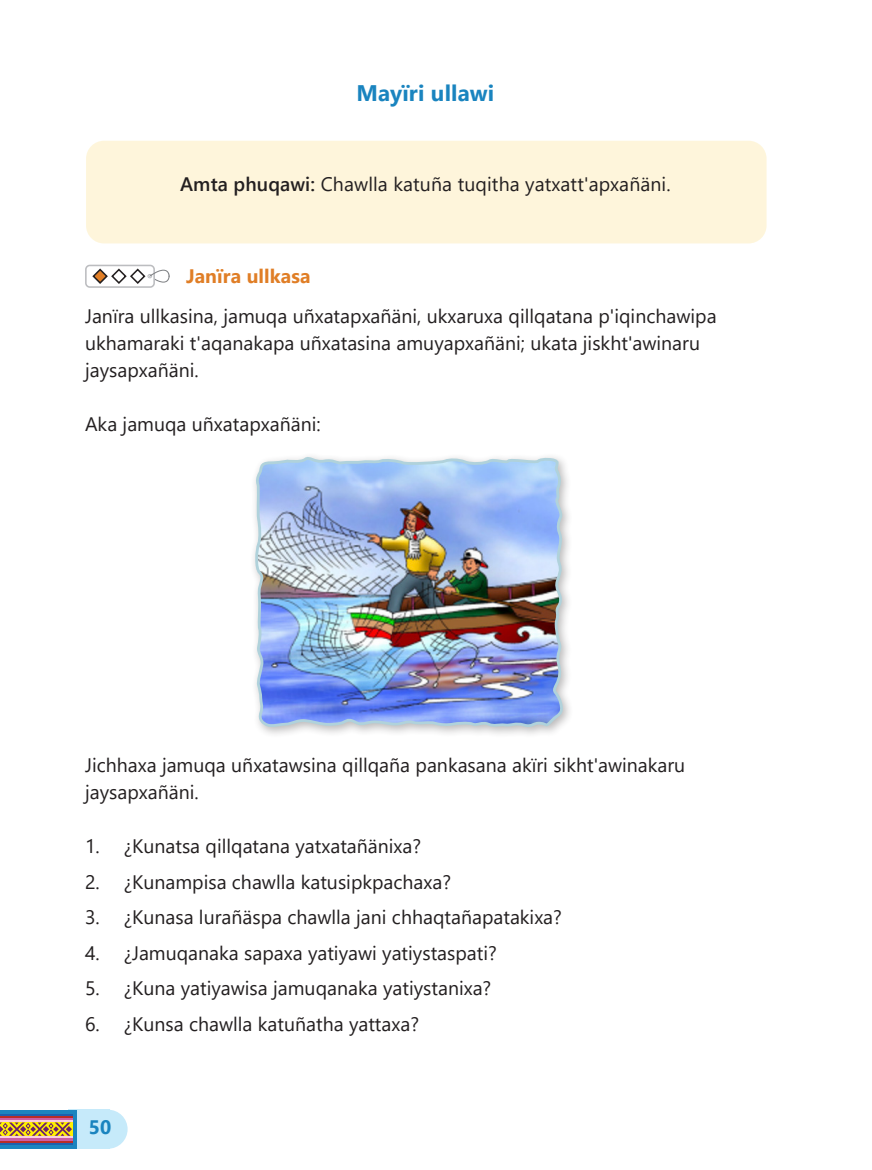
<style>
.page{position:relative;width:872px;height:1170px;background:#fff}
.page>*{position:absolute;margin:0;border:0;box-sizing:border-box;transform-origin:0 0}
.t1{font:700 22.5px "Segoe UI";letter-spacing:.005em;color:#1a84bf}
.t2{font:19.5px/27px "Segoe UI";color:#231f20}
.t3{font:700 19.5px "Segoe UI";color:#1a84bf}
.s1{font-weight:600}
.s2{font-weight:700;color:#e07e26}
</style>
<div class="page">
<div style="left:68px;top:1109px;width:41px;height:39px;background:#c6eafa"></div>
<div style="left:89px;top:1109px;width:39px;height:39px;background:#c6eafa;border-radius:50%"></div>
<svg style="left:0;top:1110px;width:76px;height:38px"></svg>
<hr style="left:0;top:1113px;width:72px;height:2px;background:#1b60ae">
<hr style="left:0;top:1142px;width:72px;height:2px;background:#1b60ae">
<hr style="left:0;top:1115px;width:72px;height:3px;background:#b82c28">
<hr style="left:0;top:1139px;width:72px;height:3px;background:#b82c28">
<hr style="left:0;top:1118px;width:72px;height:2px;background:#ca5da3">
<hr style="left:0;top:1137px;width:72px;height:2px;background:#ca5da3">
<hr style="left:0;top:1120px;width:72px;height:2px;background:#f9cdde">
<hr style="left:0;top:1135px;width:72px;height:2px;background:#f9cdde">
<svg style="left:0;top:1122px;width:72px;height:13px"></svg>
<div style="left:85px;top:265px;width:70px;height:23px;border:2px solid #bcbdc0;border-radius:4px"></div>
<svg style="left:91px;top:267px;width:79px;height:18px"></svg>
<div style="left:86px;top:141px;width:680px;height:102px;background:#fef5db;border-radius:18px"></div>
<div style="left:249px;top:451px;width:325px;height:287px;background:#231f20;opacity:.31"></div>
<img style="left:253px;top:455px;width:313px;height:276px">
<p class="t1" style="left:356px;top:72px;width:139px">Mayïri ullawi</p>
<p class="t2" style="left:180px;top:169px;width:492px"><span class="s1">Amta phuqawi:</span> Chawlla katuña tuqitha yatxatt'apxañäni.</p>
<p class="t2" style="left:85px;top:255px;width:633px;line-height:39.9px;text-indent:101px"><span class="s2">Janïra ullkasa<br></span>Janïra ullkasina, jamuqa uñxatapxañäni, ukxaruxa qillqatana p'iqinchawipa</p>
<p class="t2" style="left:85px;top:328px;width:616px">ukhamaraki t'aqanakapa uñxatasina amuyapxañäni; ukata jiskht'awinaru jaysapxañäni.</p>
<p class="t2" style="left:85px;top:409px;width:237px">Aka jamuqa uñxatapxañäni:</p>
<p class="t2" style="left:85px;top:750px;width:602px">Jichhaxa jamuqa uñxatawsina qillqaña pankasana akïri sikht'awinakaru jaysapxañäni.</p>
<p class="t2" style="left:85px;top:831px;width:338px">1. ¿Kunatsa qillqatana yatxatañänixa?</p>
<p class="t2" style="left:85px;top:866px;width:367px">2. ¿Kunampisa chawlla katusipkpachaxa?</p>
<p class="t2" style="left:85px;top:902px;width:478px">3. ¿Kunasa lurañäspa chawlla jani chhaqtañapatakixa?</p>
<p class="t2" style="left:85px;top:937px;width:413px">4. ¿Jamuqanaka sapaxa yatiyawi yatiystaspati?</p>
<p class="t2" style="left:85px;top:973px;width:408px">5. ¿Kuna yatiyawisa jamuqanaka yatiystanixa?</p>
<p class="t2" style="left:85px;top:1008px;width:335px">6. ¿Kunsa chawlla katuñatha yattaxa?</p>
<p class="t3" style="left:89px;top:1108px;width:24px">50</p>
</div>
